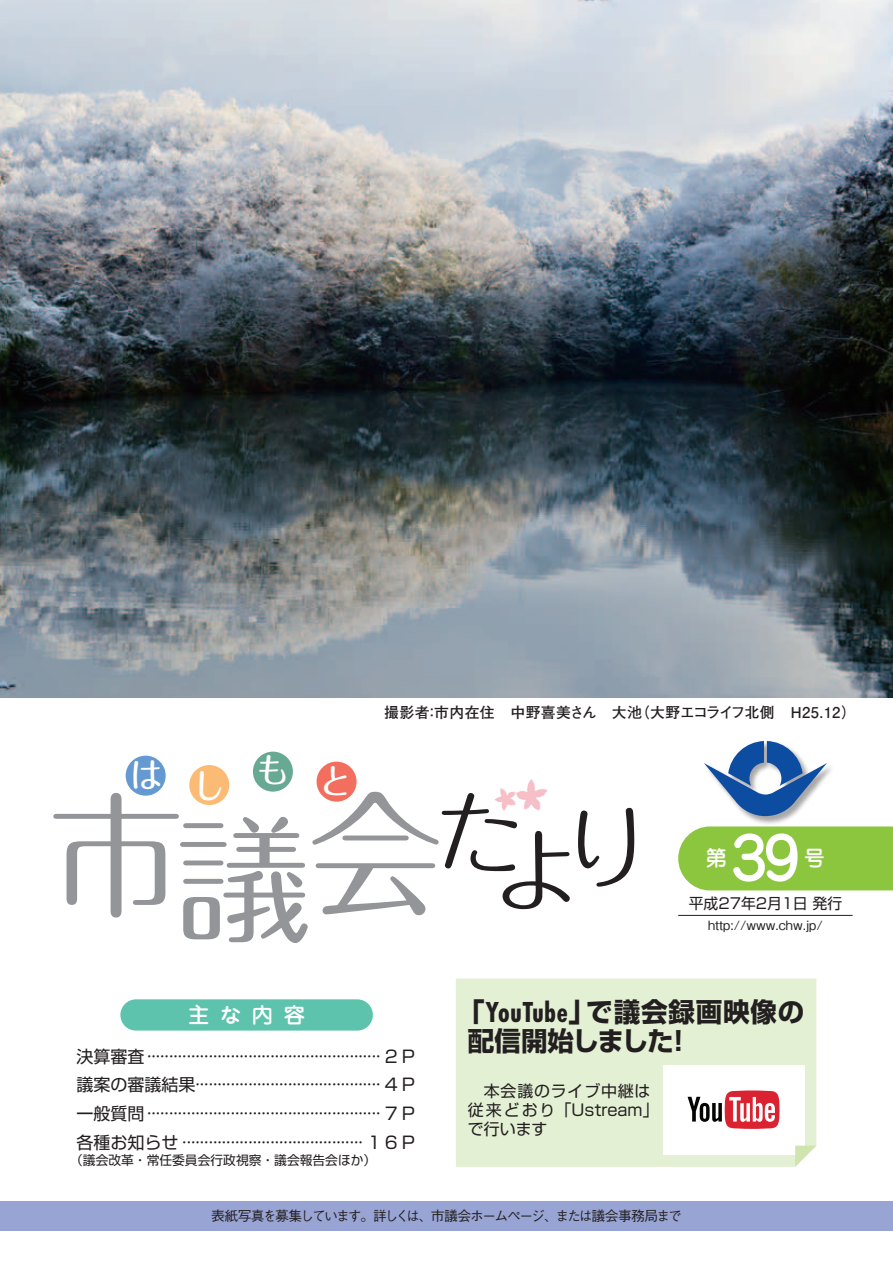
<style>
.page{position:relative;width:893px;height:1263px;background:#fff}
.page>*{position:absolute;margin:0;border:0;box-sizing:border-box;transform-origin:0 0}
.t1{font:137.1px "Maru Fo Pro";color:#939598}
.t2{font:500 58.5px "Jun 34 Pro";color:#fff}
.t3{font:500 34.35px "Maru Fo Pro";color:#fff;scale:.95 1}
.t4{font:700 26.55px "Shin Go Pro";letter-spacing:.015em;color:#231f20}
.t5{font:700 condensed 26.55px "Futura";letter-spacing:.03em;color:#231f20}
.t6{font:700 26.55px "Shin Go Pro";letter-spacing:-.045em;color:#231f20}
.t7{font:500 21.3px "Jun 34 Pro";color:#fff}
.t8{font:16.95px/28.7px "Shin Go Pro";color:#231f20;text-align:justify}
.t9{font:15.9px/19.2px "Shin Go Pro";letter-spacing:.05em;color:#231f20}
.t10{font:700 14.85px "Futo Go B101 Pro";letter-spacing:-.07em;color:#231f20}
.t11{font:700 14.85px "Futo Go B101 Pro";letter-spacing:.025em;color:#231f20}
.t12{font:14.85px "Shin Go Pro";color:#231f20}
.t13{font:500 13.8px "Gothic BBB Pro";letter-spacing:-.125em;color:#231f20}
.t14{font:500 13.8px "Gothic BBB Pro";letter-spacing:-.08em;color:#231f20}
.t15{font:12.75px "Shin Go Pro";color:#231f20}
.t16{font:500 12.75px "Gothic BBB Pro";color:#231f20}
.s1{font-size:90.3px;color:#231f20}
.s2{font-family:"Shin Go Pro";font-stretch:normal}
</style>
<div class="page">
<div style="left:0;top:1201px;width:893px;height:30px;background:#98a4d3"></div>
<img style="left:0;top:0;width:893px;height:697px">
<div style="left:456px;top:978px;width:360px;height:189px;background:#e4f0d4"></div>
<div style="left:120px;top:999px;width:253px;height:31px;background:#5dc3ad;border-radius:16px"></div>
<svg style="left:500px;top:788px;width:2px;height:8px"></svg>
<svg style="left:527px;top:780px;width:4px;height:7px"></svg>
<div style="left:126px;top:756px;width:40px;height:40px;background:#6599d1;border-radius:50%"></div>
<div style="left:189px;top:765px;width:40px;height:40px;background:#fcbb74;border-radius:50%"></div>
<div style="left:253px;top:752px;width:40px;height:40px;background:#67a992;border-radius:50%"></div>
<div style="left:317px;top:762px;width:40px;height:40px;background:#f26f5f;border-radius:50%"></div>
<div style="left:703px;top:740px;width:131px;height:85px;background:#231f20;opacity:.4"></div>
<svg style="left:704px;top:741px;width:123px;height:75px"></svg>
<div style="left:678px;top:826px;width:215px;height:64px;background:#8bc63e"></div>
<hr style="left:678px;top:915px;width:175px;height:1px;background:#231f20">
<div style="left:663px;top:1065px;width:141px;height:89px;background:#fff"></div>
<svg style="left:688px;top:1090px;width:91px;height:39px"></svg>
<svg style="left:795px;top:1145px;width:21px;height:22px"></svg>
<p class="t10" style="left:635px;top:700px;width:223px">（大野エコライフ北側　Ｈ25.12(</p>
<p class="t11" style="left:384px;top:700px;width:259px">撮影者市内在住　中野喜美さん　大池</p>
<p class="t11" style="left:424px;top:700px;width:16px">：</p>
<h3 class="t3" style="left:256px;top:743px;width:36px">も</h3>
<h3 class="t3" style="left:130px;top:748px;width:36px">は</h3>
<h3 class="t3" style="left:319px;top:753px;width:36px">と</h3>
<h3 class="t3" style="left:193px;top:759px;width:36px">し</h3>
<h1 class="t1" style="left:48px;top:747px;width:605px">市議会<sup>た</sup><span class="s1">よ</span><sup>り</sup></h1>
<h2 class="t2" style="left:731px;top:812px;width:71px">39</h2>
<p class="t7" style="left:706px;top:841px;width:23px">第</p>
<p class="t7" style="left:804px;top:841px;width:23px">号</p>
<p class="t12" style="left:689px;top:891px;width:155px">平成27年2月1日発行</p>
<p class="t16" style="left:708px;top:915px;width:116px">http://www.chw j p. /</p>
<p class="t7" style="left:188px;top:998px;width:23px">主</p>
<p class="t8" style="left:77px;top:1040px;width:342px">決算審査······················································２Ｐ議案の審議結果··········································４Ｐ一般質問······················································７Ｐ各種お知らせ·········································· １６Ｐ</p>
<p class="t15" style="left:70px;top:1150px;width:308px">（議会改革・常任委員会行政視察・議会報告会ほか(</p>
<p class="t7" style="left:252px;top:998px;width:23px">内</p>
<p class="t7" style="left:284px;top:998px;width:23px">容</p>
<p class="t7" style="left:220px;top:998px;width:23px">な</p>
<h3 class="t5" style="left:458px;top:995px;width:138px"><span class="s2">「</span>YouTube<span class="s2">」</span></h3>
<h3 class="t4" style="left:586px;top:990px;width:220px">で議会録画映像の</h3>
<h3 class="t6" style="left:468px;top:1020px;width:207px">配信開始しました</h3>
<p class="t9" style="left:468px;top:1079px;width:192px;text-indent:16px">本会議のライブ中継は従来どおり「Ustream「で行います</p>
<h3 class="t4" style="left:665px;top:1020px;width:28px">!</h3>
<p class="t13" style="left:211px;top:1205px;width:348px">表紙写真を募集しています。詳しくは、市議会ホームページ、</p>
<p class="t14" style="left:555px;top:1205px;width:128px">または議会事務局まで</p>
</div>
